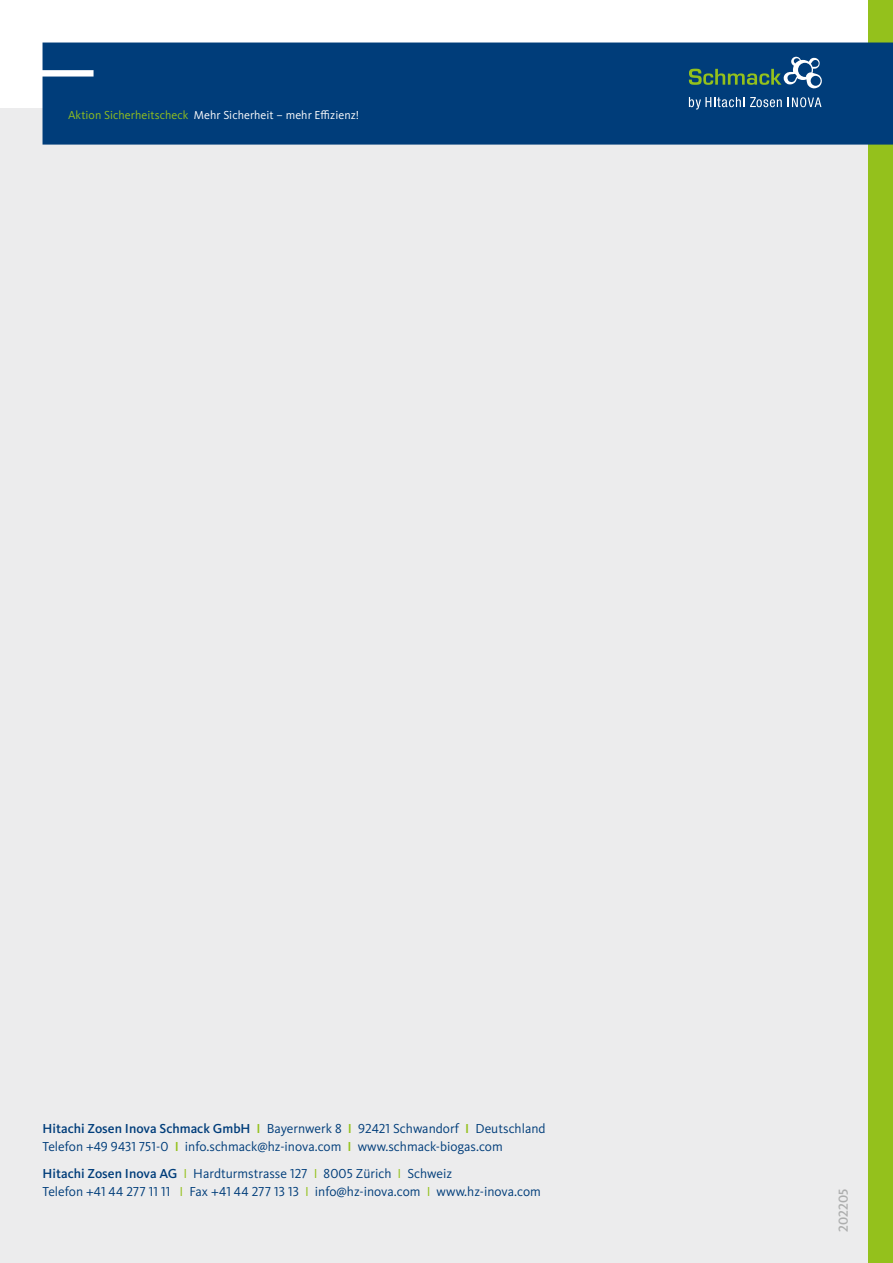
<style>
.page{position:relative;width:893px;height:1263px;background:#fff}
.page>*{position:absolute;margin:0;border:0;box-sizing:border-box;transform-origin:0 0}
.t1{font:13.5px/18px "Kievit Pro";color:#003d7a}
.t2{font:500 13.5px "Kievit Pro";color:#adaeae}
.t3{font:12px "Kievit Pro";letter-spacing:.005em;color:#fff}
.s1{color:#94c11c}
.s2{font-weight:500}
.s3{font-weight:500;color:#94c11c}
</style>
<div class="page">
<div style="left:0;top:108px;width:893px;height:1155px;background:#ececed"></div>
<div style="left:868px;top:0;width:25px;height:1263px;background:#94c11c"></div>
<div style="left:43px;top:43px;width:850px;height:102px;background:#003d7a"></div>
<svg style="left:689px;top:57px;width:133px;height:32px;background:#2c6179"></svg>
<svg style="left:689px;top:97px;width:132px;height:12px;background:#426f9c"></svg>
<p class="t3" style="left:68px;top:108px;width:293px"><span class="s1">Aktion Sicherheitscheck</span> Mehr Sicherheit – mehr Effizienz!</p>
<p class="t1" style="left:43px;top:1119px;width:505px"><span class="s2">Hitachi Zosen Inova Schmack GmbH</span> <span class="s3">I</span> Bayernwerk 8 <span class="s3">I</span> 92421 Schwandorf <span class="s3">I</span> Deutschland<br>Telefon +49 9431 751-0 <span class="s3">I</span> info.schmack@hz-inova.com <span class="s3">I</span> www.schmack-biogas.com</p>
<p class="t1" style="left:43px;top:1164px;width:500px"><span class="s2">Hitachi Zosen Inova AG</span> <span class="s1">I</span> Hardturmstrasse 127 <span class="s1">I</span> 8005 Zürich <span class="s1">I</span> Schweiz<br>Telefon +41 44 277 11 11 <span class="s1">I</span> Fax +41 44 277 13 13 <span class="s1">I</span> info@hz-inova.com <span class="s1">I</span> www.hz-inova.com</p>
<p class="t2" style="left:835px;top:1232px;width:45px;rotate:-90deg">202205</p>
</div>
